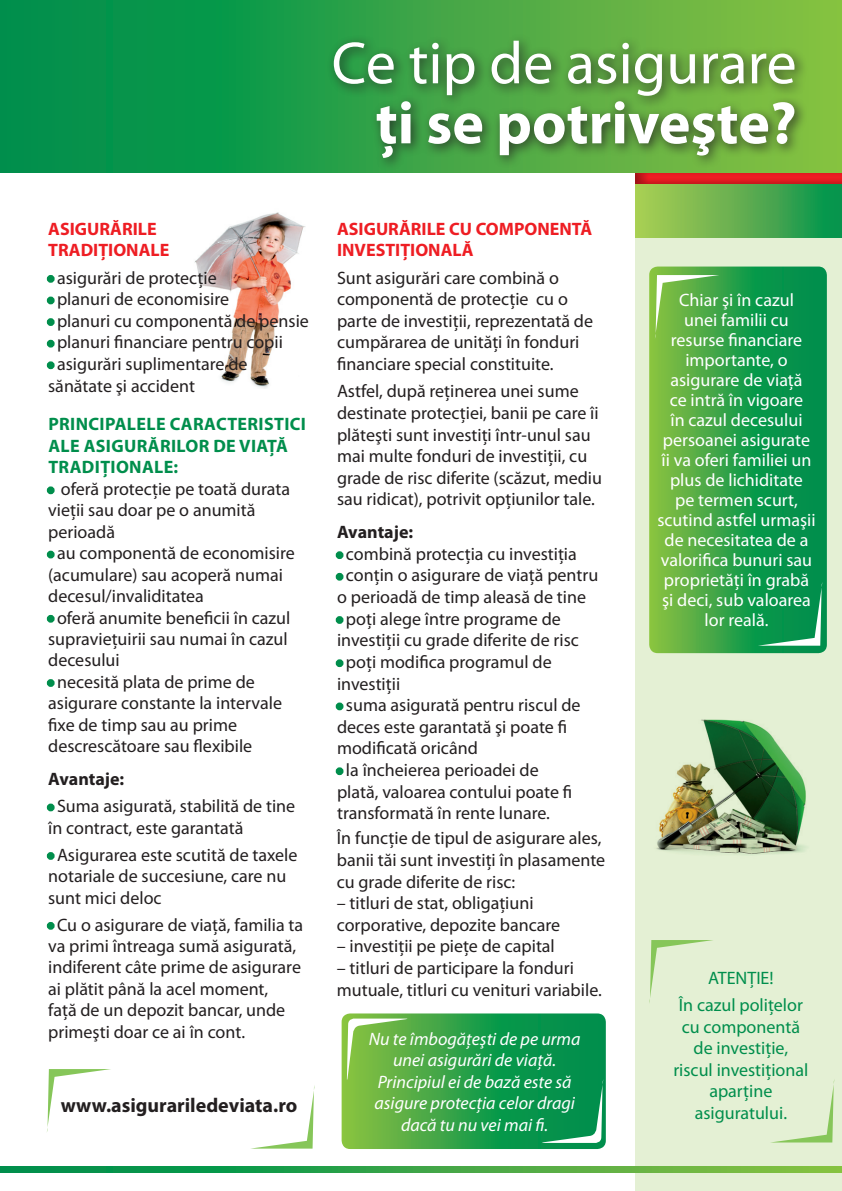
<style>
.page{position:relative;width:842px;height:1191px;background:#fff}
.page>*{position:absolute;margin:0;border:0;box-sizing:border-box;transform-origin:0 0}
.t1{font:60px "Myriad Pro";color:#fff}
.t2{font:700 60px "Myriad Pro";color:#fff}
.t3{font:700 20px "Myriad Pro";color:#231f20}
.t4{font:18px/21.6px "Myriad Pro";color:#231f20}
.t5{font:18px/20px "Myriad Pro";color:#fff;text-align:center}
.t6{font:italic 18px/21.6px "Myriad Pro";color:#fff;text-align:center}
.t7{font:18px/21.6px "Myriad Pro";color:#008e4c;text-align:center}
.t8{font:700 18px/21.6px "Myriad Pro";letter-spacing:.02em;color:#008e4c}
.t9{font:700 18px/21.6px "Myriad Pro";color:#ee1d23}
.t10{font:700 18px "Myriad Pro";color:#231f20}
.s1{color:#008e4c}
</style>
<div class="page">
<div style="left:635px;top:201px;width:207px;height:990px;background:#e4f0d4"></div>
<div style="left:635px;top:172px;width:207px;height:66px;background:linear-gradient(to right,#b4ce53,#06914d)"></div>
<img style="left:194px;top:212px;width:112px;height:176px">
<img style="left:656px;top:719px;width:150px;height:136px">
<svg style="left:47px;top:1069px;width:64px;height:63px"></svg>
<svg style="left:255px;top:1085px;width:60px;height:63px"></svg>
<div style="left:634px;top:172px;width:208px;height:14px;background:#231f20;opacity:.75"></div>
<svg style="left:0;top:0;width:842px;height:172px;background:#239e48"></svg>
<svg style="left:0;top:1166px;width:842px;height:6px;background:#3ca647"></svg>
<div style="left:326px;top:33px;width:482px;height:138px;background:#231f20;opacity:.75"></div>
<svg style="left:649px;top:940px;width:64px;height:63px"></svg>
<svg style="left:774px;top:1081px;width:60px;height:61px"></svg>
<svg style="left:342px;top:1013px;width:264px;height:136px;background:#37a54d"></svg>
<svg style="left:649px;top:266px;width:178px;height:387px;background:#30a248"></svg>
<svg style="left:655px;top:275px;width:64px;height:64px;background:#70b957"></svg>
<svg style="left:758px;top:582px;width:64px;height:63px;background:#1b9c5b"></svg>
<div style="left:47px;top:275px;width:8px;height:8px;border:4px solid #008e4c;border-radius:50%"></div>
<div style="left:47px;top:296px;width:8px;height:8px;border:4px solid #008e4c;border-radius:50%"></div>
<div style="left:47px;top:318px;width:8px;height:8px;border:4px solid #008e4c;border-radius:50%"></div>
<div style="left:47px;top:340px;width:8px;height:7px;border:4px solid #008e4c;border-radius:50%"></div>
<div style="left:47px;top:361px;width:8px;height:8px;border:4px solid #008e4c;border-radius:50%"></div>
<div style="left:47px;top:486px;width:8px;height:8px;border:4px solid #008e4c;border-radius:50%"></div>
<div style="left:47px;top:550px;width:8px;height:8px;border:4px solid #008e4c;border-radius:50%"></div>
<div style="left:47px;top:615px;width:8px;height:7px;border:4px solid #008e4c;border-radius:50%"></div>
<div style="left:47px;top:679px;width:8px;height:8px;border:4px solid #008e4c;border-radius:50%"></div>
<div style="left:47px;top:803px;width:8px;height:8px;border:4px solid #008e4c;border-radius:50%"></div>
<div style="left:47px;top:852px;width:8px;height:8px;border:4px solid #008e4c;border-radius:50%"></div>
<div style="left:47px;top:922px;width:8px;height:7px;border:4px solid #008e4c;border-radius:50%"></div>
<div style="left:336px;top:551px;width:7px;height:8px;border:4px solid #008e4c;border-radius:50%"></div>
<div style="left:336px;top:573px;width:7px;height:7px;border:4px solid #008e4c;border-radius:50%"></div>
<div style="left:336px;top:616px;width:7px;height:8px;border:4px solid #008e4c;border-radius:50%"></div>
<div style="left:336px;top:659px;width:7px;height:8px;border:4px solid #008e4c;border-radius:50%"></div>
<div style="left:336px;top:702px;width:7px;height:8px;border:4px solid #008e4c;border-radius:50%"></div>
<div style="left:336px;top:767px;width:7px;height:8px;border:4px solid #008e4c;border-radius:50%"></div>
<p class="t9" style="left:48px;top:218px;width:84px">ASIGURĂRILE<br>TRADIŢIONALE</p>
<p class="t4" style="left:48px;top:267px;width:170px"><span class="s1">•</span> asigurări de protecţie</p>
<p class="t4" style="left:48px;top:289px;width:182px"><span class="s1">•</span> planuri de economisire</p>
<p class="t4" style="left:48px;top:310px;width:262px"><span class="s1">•</span> planuri cu componentă de pensie</p>
<p class="t4" style="left:48px;top:332px;width:236px"><span class="s1">•</span> planuri financiare pentru copii</p>
<p class="t4" style="left:48px;top:353px;width:201px"><span class="s1">•</span> asigurări suplimentare de sănătate şi accident</p>
<p class="t8" style="left:48px;top:413px;width:259px">Principalele caracteristici ale asigu rărilor de viaţă tradiţionale:</p>
<p class="t4" style="left:48px;top:479px;width:243px"><span class="s1">•</span> oferă protecţie pe toată durata vieţii sau doar pe o anumită perioadă</p>
<p class="t4" style="left:48px;top:543px;width:248px"><span class="s1">•</span> au componentă de economisire (acumulare) sau acoperă numai decesul/invaliditatea</p>
<p class="t4" style="left:48px;top:607px;width:244px"><span class="s1">•</span> oferă anumite beneficii în cazul supravieţuirii sau numai în cazul decesului</p>
<p class="t4" style="left:48px;top:671px;width:235px"><span class="s1">•</span> necesită plata de prime de asigurare constante la intervale fixe de timp sau au prime descrescătoare sau flexibile</p>
<p class="t10" style="left:48px;top:768px;width:78px">Avantaje:</p>
<p class="t4" style="left:48px;top:796px;width:249px"><span class="s1">•</span> Suma asigurată, stabilită de tine în contract, este garantată</p>
<p class="t4" style="left:48px;top:844px;width:251px"><span class="s1">•</span> Asigurarea este scutită de taxele notariale de succesiune, care nu sunt mici deloc</p>
<p class="t4" style="left:48px;top:914px;width:256px"><span class="s1">•</span> Cu o asigurare de viaţă, familia ta va primi întreaga sumă asigurată, indiferent câte prime de asigurare ai plătit până la acel moment,<br>faţă de un depozit bancar, unde primeşti doar ce ai în cont.</p>
<p class="t3" style="left:61px;top:1093px;width:238px">www.asigurariledeviata.ro</p>
<h1 class="t1" style="left:332px;top:30px;width:466px">Ce tip de asigurare</h1>
<h1 class="t2" style="left:376px;top:89px;width:422px">ţi se potriveşte?</h1>
<p class="t9" style="left:337px;top:218px;width:84px">ASIGURĂRILE</p>
<p class="t9" style="left:449px;top:218px;width:88px">CU COMPONENT</p>
<p class="t9" style="left:580px;top:218px;width:13px">Ă</p>
<p class="t9" style="left:337px;top:240px;width:11px">INVE</p>
<p class="t9" style="left:376px;top:240px;width:21px">STIŢIONAL</p>
<p class="t9" style="left:462px;top:240px;width:13px">Ă</p>
<p class="t4" style="left:337px;top:267px;width:257px">Sunt asigurări care combină o componentă de protecţie cu o parte de investiţii, reprezentată de cumpărarea de unităţi în fonduri financiare special constituite.</p>
<p class="t4" style="left:337px;top:381px;width:266px">Astfel, după reţinerea unei sume destinate protecţiei, banii pe care îi plăteşti sunt investiţi într-unul sau mai multe fonduri de investiţii, cu grade de risc diferite (scăzut, mediu sau ridicat), potrivit opţiunilor tale.</p>
<p class="t10" style="left:337px;top:522px;width:78px">Avantaje:</p>
<p class="t4" style="left:337px;top:543px;width:241px"><span class="s1">•</span> combină protecţia cu investiţia</p>
<p class="t4" style="left:337px;top:565px;width:263px"><span class="s1">•</span> conţin o asigurare de viaţă pentru o perioadă de timp aleasă de tine</p>
<p class="t4" style="left:337px;top:608px;width:243px"><span class="s1">•</span> poţi alege între programe de investiţii cu grade diferite de risc</p>
<p class="t4" style="left:337px;top:651px;width:216px"><span class="s1">•</span> poţi modifica programul de investiţii</p>
<p class="t4" style="left:337px;top:694px;width:245px"><span class="s1">•</span> suma asigurată pentru riscul de deces este garantată şi poate fi modificată oricând</p>
<p class="t4" style="left:337px;top:759px;width:237px"><span class="s1">•</span> la încheierea perioadei de plată, valoarea contului poate fi transformată în rente lunare.</p>
<p class="t4" style="left:337px;top:828px;width:270px">În funcţie de tipul de asigurare ales, banii tăi sunt investiţi în plasamente cu grade diferite de risc:</p>
<p class="t4" style="left:337px;top:892px;width:225px">– titluri de stat, obligaţiuni corporative, depozite bancare</p>
<p class="t4" style="left:337px;top:936px;width:220px">– investiţii pe pieţe de capital</p>
<p class="t4" style="left:337px;top:957px;width:267px">– titluri de participare la fonduri mutuale, titluri cu venituri variabile.</p>
<p class="t6" style="left:369px;top:1028px;width:213px">Nu te îmbogăţeşti de pe urma unei asigurări de viaţă.<br>Principiul ei de bază este să asigure protecţia celor dragi dacă tu nu vei mai fi.</p>
<p class="t5" style="left:657px;top:290px;width:160px">Chiar şi în cazul<br>unei familii cu resurse financiare importante, o asigurare de viaţă<br>ce intră în vigoare<br>în cazul decesului persoanei asigurate îi va oferi familiei un plus de lichiditate<br>pe termen scurt, scutind astfel urmaşii de necesitatea de a valorifica bunuri sau proprietăţi în grabă şi deci, sub valoarea lor reală.</p>
<p class="t7" style="left:679px;top:964px;width:126px;line-height:27.2px">ATENŢIE!<br>În cazul poliţelor</p>
<p class="t7" style="left:673px;top:1016px;width:137px">cu componentă de investiţie, riscul investiţional aparţine asiguratului.</p>
</div>
